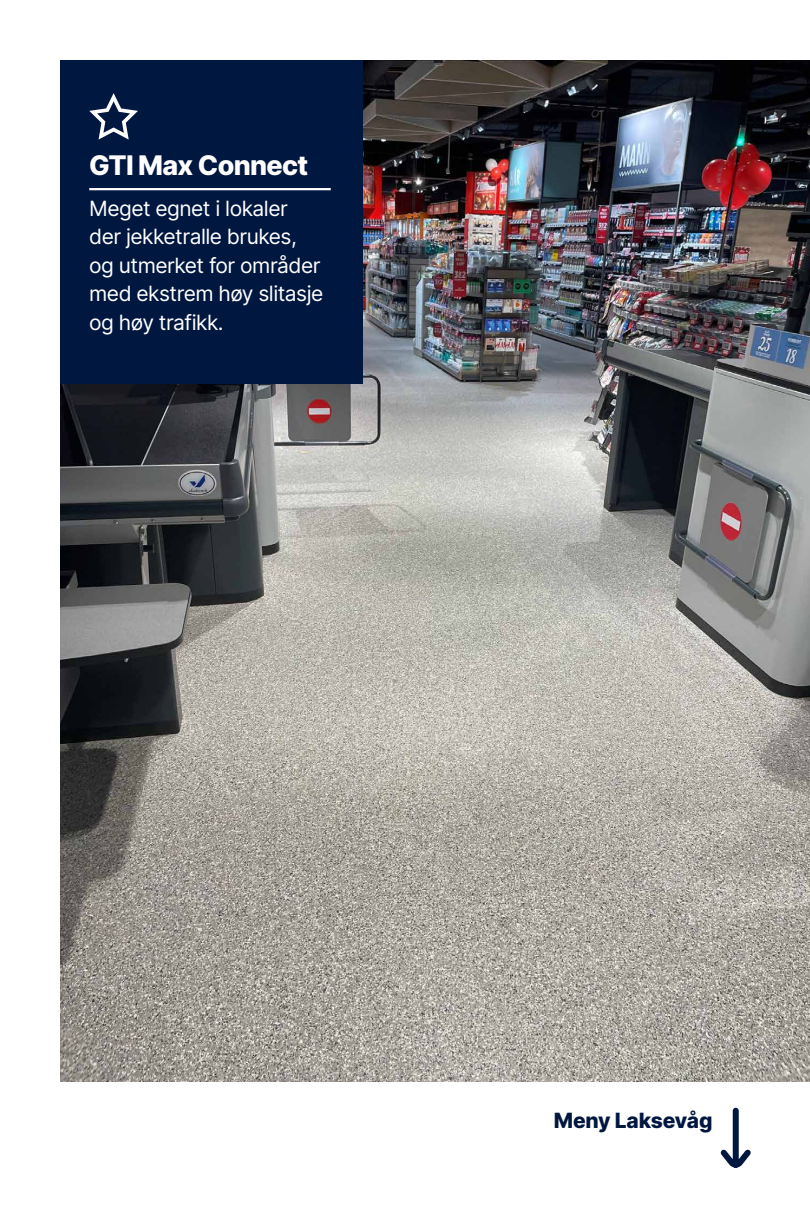
<style>
.page{position:relative;width:810px;height:1227px;background:#fff}
.page>*{position:absolute;margin:0;border:0;box-sizing:border-box;transform-origin:0 0}
.t1{font:800 27px "Inter";letter-spacing:-.025em;color:#fff}
.t2{font:21px/28.5px "Inter";letter-spacing:-.025em;color:#fff}
.t3{font:800 21px "Inter";letter-spacing:-.01em;color:#001740}
</style>
<div class="page">
<img style="left:60px;top:60px;width:750px;height:1020px">
<svg style="left:720px;top:1107px;width:31px;height:61px"></svg>
<div style="left:60px;top:60px;width:302px;height:324px;background:#001740"></div>
<hr style="left:89px;top:188px;width:242px;height:2px;background:#fff">
<svg style="left:89px;top:93px;width:49px;height:46px"></svg>
<p class="t1" style="left:89px;top:146px;width:221px">GTI Max Connect</p>
<p class="t2" style="left:89px;top:193px;width:236px">Meget egnet i lokaler der jekketralle brukes, og utmerket for områder med ekstrem høy slitasje og høy trafikk.</p>
<p class="t3" style="left:554px;top:1104px;width:160px">Meny Laksevåg</p>
</div>
